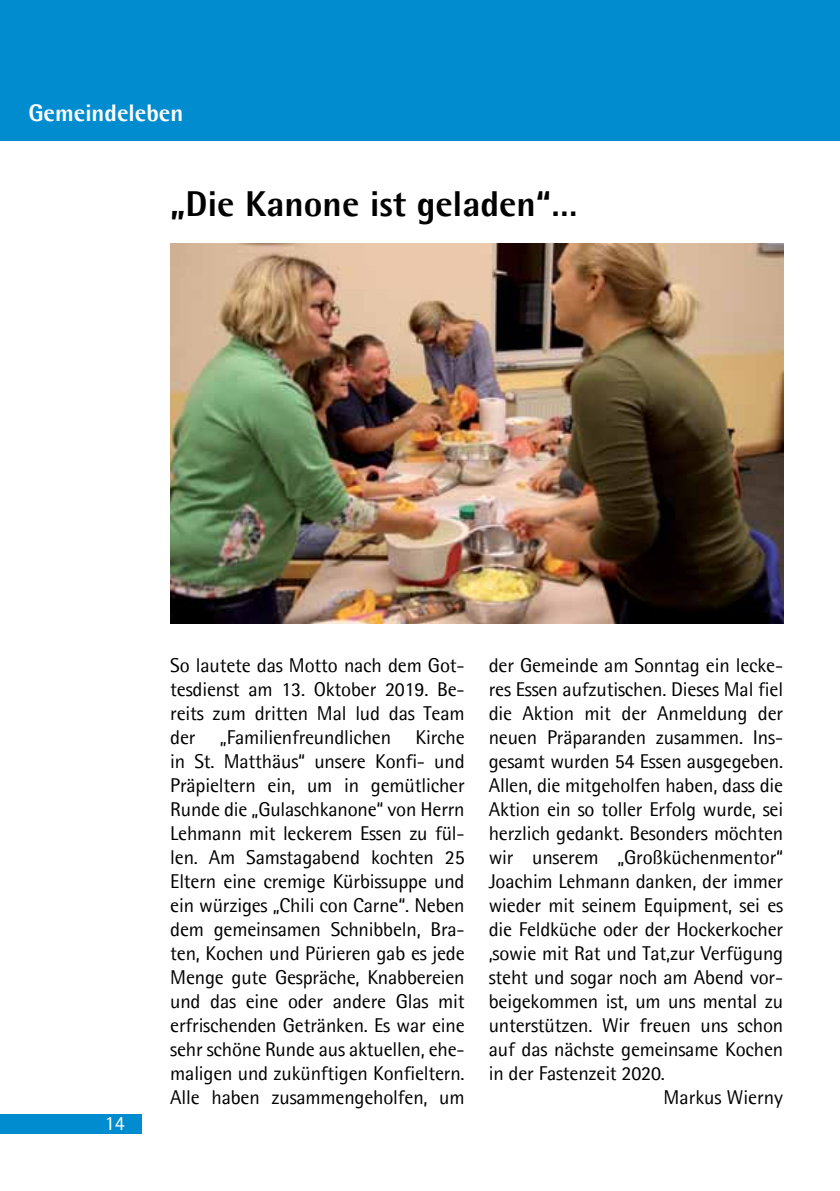
<style>
.page{position:relative;width:840px;height:1191px;background:#fff}
.page>*{position:absolute;margin:0;border:0;box-sizing:border-box;transform-origin:0 0}
.t1{font:800 36px "Agfa Rotis Semisans";color:#000}
.t2{font:800 24px "Agfa Rotis Semisans";color:#fff}
.t3{font:20px/24px "Agfa Rotis Semisans";letter-spacing:-.01em;color:#000;text-align:justify}
.t4{font:20px "Agfa Rotis Semisans";color:#fff}
</style>
<div class="page">
<div style="left:0;top:1114px;width:142px;height:20px;background:#008cce"></div>
<div style="left:0;top:0;width:839px;height:140px;background:#008cce"></div>
<img style="left:170px;top:244px;width:612px;height:380px">
<p class="t2" style="left:28px;top:98px;width:156px">Gemeindeleben</p>
<h1 class="t1" style="left:170px;top:181px;width:409px">„Die Kanone ist geladen“…</h1>
<p class="t4" style="left:105px;top:1111px;width:22px">14</p>
<p class="t3" style="left:170px;top:653px;width:296px">So lautete das Motto nach dem Got&shy;tesdienst am 13. Oktober 2019. Be&shy;reits zum dritten Mal lud das Team der „Familienfreundlichen Kirche in St. Matthäus“ unsere Konfi- und Präpieltern ein, um in gemütlicher Runde die „Gulaschkanone“ von Herrn Lehmann mit leckerem Essen zu fül&shy;len. Am Samstagabend kochten 25<br>Eltern eine cremige Kürbissuppe und ein würziges „Chili con Carne“. Neben dem gemeinsamen Schnibbeln, Bra&shy;ten, Kochen und Pürieren gab es jede Menge gute Gespräche, Knabbereien und das eine oder andere Glas mit erfrischenden Getränken. Es war eine sehr schöne Runde aus aktuellen, ehe&shy;maligen und zukünftigen Konfieltern.<br>Alle haben zusammengeholfen, um</p>
<p class="t3" style="left:488px;top:653px;width:296px">der Gemeinde am Sonntag ein lecke-</p>
<p class="t3" style="left:488px;top:677px;width:296px">res Essen aufzutischen. Dieses Mal fiel</p>
<p class="t3" style="left:488px;top:701px;width:296px">die Aktion mit der Anmeldung der</p>
<p class="t3" style="left:488px;top:725px;width:296px">neuen Präparanden zusammen. Ins-</p>
<p class="t3" style="left:488px;top:749px;width:296px">gesamt wurden 54 Essen ausgegeben.</p>
<p class="t3" style="left:488px;top:773px;width:296px">Allen, die mitgeholfen haben, dass die</p>
<p class="t3" style="left:488px;top:797px;width:296px">Aktion ein so toller Erfolg wurde, sei</p>
<p class="t3" style="left:488px;top:821px;width:296px">herzlich gedankt. Besonders möchten</p>
<p class="t3" style="left:488px;top:845px;width:296px">wir unserem „Großküchenmentor“</p>
<p class="t3" style="left:488px;top:869px;width:296px">Joachim Lehmann danken, der immer</p>
<p class="t3" style="left:488px;top:893px;width:296px">wieder mit seinem Equipment, sei es</p>
<p class="t3" style="left:488px;top:917px;width:296px">die Feldküche oder der Hockerkocher</p>
<p class="t3" style="left:488px;top:941px;width:296px">,sowie mit Rat und Tat,zur Verfügung</p>
<p class="t3" style="left:488px;top:965px;width:296px">steht und sogar noch am Abend vor-</p>
<p class="t3" style="left:488px;top:989px;width:296px">beigekommen ist, um uns mental zu</p>
<p class="t3" style="left:488px;top:1013px;width:296px">unterstützen. Wir freuen uns schon</p>
<p class="t3" style="left:488px;top:1037px;width:296px">auf das nächste gemeinsame Kochen</p>
<p class="t3" style="left:488px;top:1061px;width:178px">in der Fastenzeit 2020.</p>
<p class="t3" style="left:663px;top:1085px;width:121px">Markus Wierny</p>
</div>
